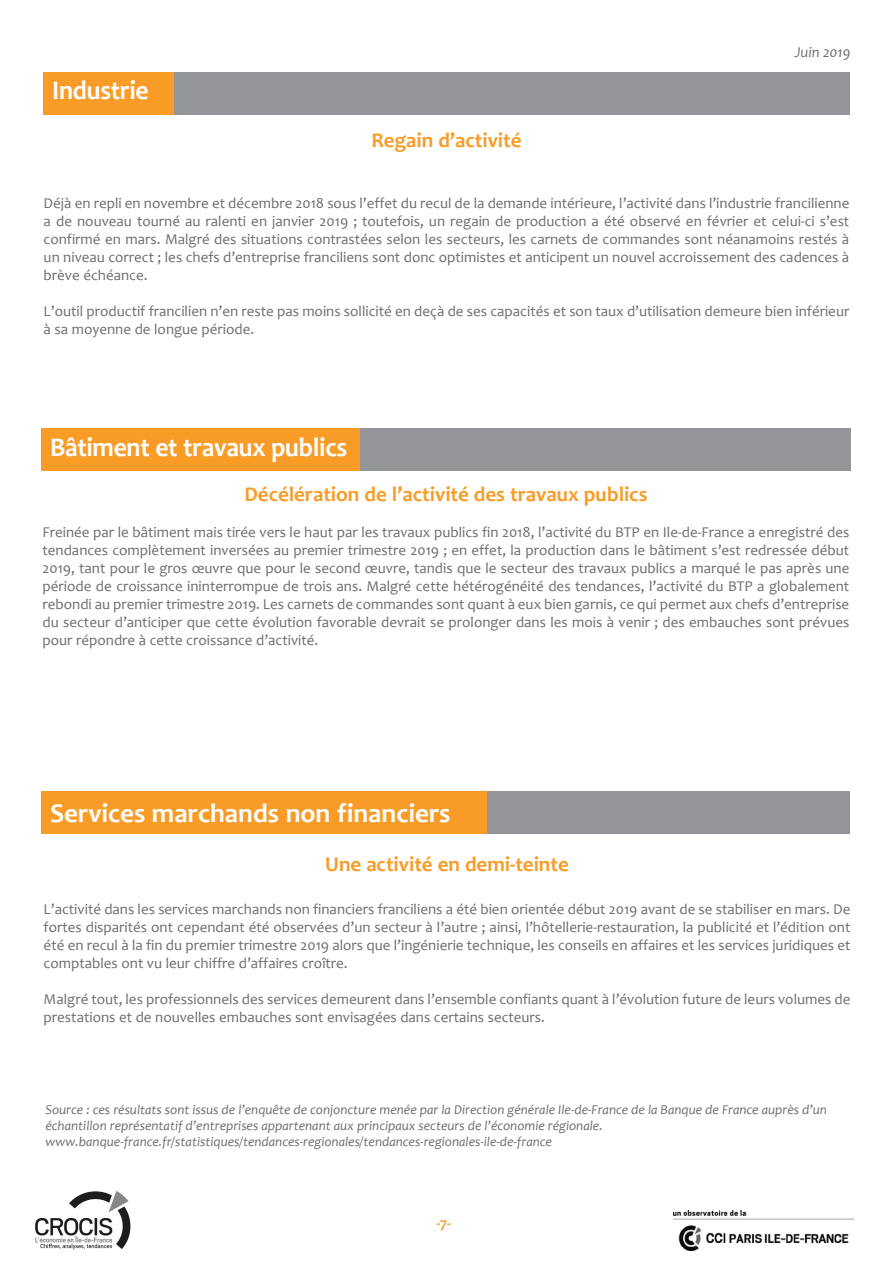
<style>
.page{position:relative;width:893px;height:1263px;background:#fff}
.page>*{position:absolute;margin:0;border:0;box-sizing:border-box;transform-origin:0 0}
.t1{font:700 27px "Candara";letter-spacing:-.01em;color:#fff;scale:.95 1}
.t2{font:700 27px "Candara";letter-spacing:-.01em;color:#fff}
.t3{font:700 21px "Candara";color:#f89c27}
.t4{font:15px/18px "Candara";color:#6c6d70;text-align:justify}
.t5{font:italic 15px "Candara";color:#6c6d70}
.t6{font:700 15px "Candara";color:#f89c27}
.t7{font:italic 13.5px/16.2px "Candara";color:#6c6d70}
</style>
<div class="page">
<img style="left:35px;top:1191px;width:96px;height:59px">
<div style="left:42px;top:791px;width:446px;height:42px;background:#f89c27"></div>
<div style="left:42px;top:428px;width:318px;height:42px;background:#f89c27"></div>
<div style="left:44px;top:72px;width:130px;height:43px;background:#f89c27"></div>
<img style="left:673px;top:1211px;width:181px;height:39px">
<div style="left:174px;top:72px;width:675px;height:43px;background:#939598"></div>
<div style="left:360px;top:428px;width:490px;height:42px;background:#939598"></div>
<div style="left:488px;top:791px;width:362px;height:42px;background:#939598"></div>
<h1 class="t1" style="left:52px;top:74px;width:103px">Industrie</h1>
<h2 class="t3" style="left:371px;top:127px;width:152px">Regain d’activité</h2>
<p class="t5" style="left:795px;top:43px;width:57px">Juin 2019</p>
<p class="t4" style="left:44px;top:194px;width:807px">Déjà en repli en novembre et décembre 2018 sous l’effet du recul de la demande intérieure, l’activité dans l’industrie francilienne a de nouveau tourné au ralenti en janvier 2019 ; toutefois, un regain de production a été observé en février et celui-ci s’est confirmé en mars. Malgré des situations contrastées selon les secteurs, les carnets de commandes sont néanamoins restés à un niveau correct ; les chefs d’entreprise franciliens sont donc optimistes et anticipent un nouvel accroissement des cadences à brève échéance.</p>
<p class="t4" style="left:44px;top:302px;width:807px">L’outil productif francilien n’en reste pas moins sollicité en deçà de ses capacités et son taux d’utilisation demeure bien inférieur à sa moyenne de longue période.</p>
<h1 class="t1" style="left:50px;top:430px;width:314px">Bâtiment et travaux publics</h1>
<h2 class="t3" style="left:244px;top:481px;width:405px">Décélération de l’activité des travaux publics</h2>
<p class="t4" style="left:43px;top:523px;width:808px">Freinée par le bâtiment mais tirée vers le haut par les travaux publics fin 2018, l’activité du BTP en Ile-de-France a enregistré des tendances complètement inversées au premier trimestre 2019 ; en effet, la production dans le bâtiment s’est redressée début 2019, tant pour le gros œuvre que pour le second œuvre, tandis que le secteur des travaux publics a marqué le pas après une période de croissance ininterrompue de trois ans. Malgré cette hétérogénéité des tendances, l’activité du BTP a globalement rebondi au premier trimestre 2019. Les carnets de commandes sont quant à eux bien garnis, ce qui permet aux chefs d’entreprise du secteur d’anticiper que cette évolution favorable devrait se prolonger dans les mois à venir ; des embauches sont prévues pour répondre à cette croissance d’activité.</p>
<h1 class="t2" style="left:50px;top:796px;width:402px">Services marchands non financiers</h1>
<h2 class="t3" style="left:325px;top:851px;width:245px">Une activité en demi-teinte</h2>
<p class="t4" style="left:44px;top:900px;width:808px">L’activité dans les services marchands non financiers franciliens a été bien orientée début 2019 avant de se stabiliser en mars. De fortes disparités ont cependant été observées d’un secteur à l’autre ; ainsi, l’hôtellerie-restauration, la publicité et l’édition ont été en recul à la fin du premier trimestre 2019 alors que l’ingénierie technique, les conseils en affaires et les services juridiques et comptables ont vu leur chiffre d’affaires croître.</p>
<p class="t4" style="left:44px;top:990px;width:808px">Malgré tout, les professionnels des services demeurent dans l’ensemble confiants quant à l’évolution future de leurs volumes de prestations et de nouvelles embauches sont envisagées dans certains secteurs.</p>
<p class="t7" style="left:46px;top:1101px;width:783px">Source : ces résultats sont issus de l’enquête de conjoncture menée par la Direction générale Ile-de-France de la Banque de France auprès d’un échantillon représentatif d’entreprises appartenant aux principaux secteurs de l’économie régionale. www.banque-france.fr/statistiques/tendances-regionales/tendances-regionales-ile-de-france</p>
<p class="t6" style="left:436px;top:1213px;width:16px">-7-</p>
</div>
